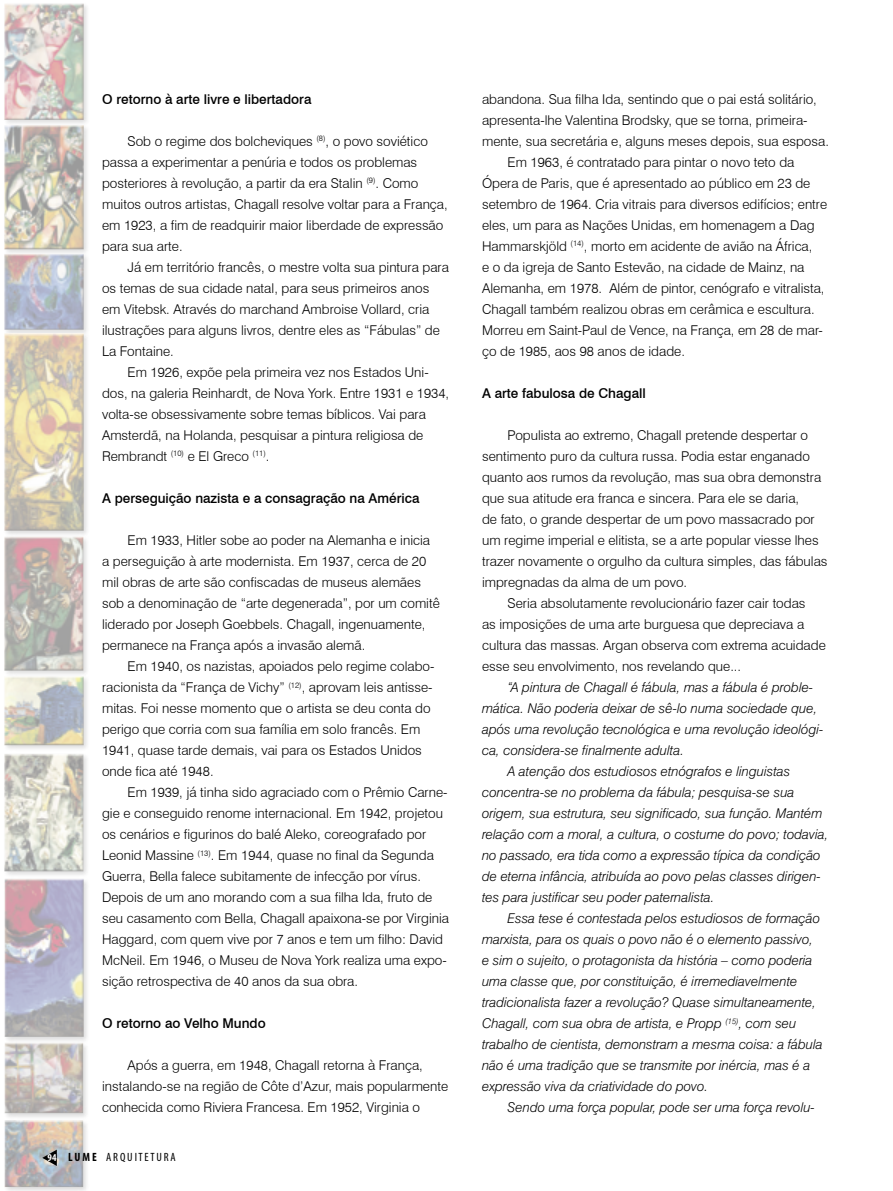
<style>
.page{position:relative;width:893px;height:1191px;background:#fff}
.page>*{position:absolute;margin:0;border:0;box-sizing:border-box;transform-origin:0 0}
.t1{font:300 13.5px/21px "Swiss 721 BT";color:#000}
.t2{font:italic 300 13.5px "Swiss 721 BT";color:#000}
.t3{font:500 13.5px "Swiss 721 BT";color:#000}
.t4{font:condensed 12px "Myriad";color:#000}
.s1{font-weight:700;font-size:10.5px;color:#fff}
.s2{font-weight:700}
</style>
<div class="page">
<div style="left:3px;top:2px;width:87px;height:1189px;background:#f6f6f6"></div>
<div style="left:2px;top:3px;width:83px;height:1187px;background:#000;opacity:.75"></div>
<svg style="left:42px;top:1149px;width:15px;height:17px"></svg>
<p class="t3" style="left:102px;top:91px;width:211px">O retorno à arte livre e libertadora</p>
<p class="t1" style="left:102px;top:130px;width:347px;text-indent:26px">Sob o regime dos bolcheviques <sup>(8)</sup>, o povo soviético passa a experimentar a penúria e todos os problemas posteriores à revolução, a partir da era Stalin <sup>(9)</sup>. Como muitos outros artistas, Chagall resolve voltar para a França, em 1923, a fim de readquirir maior liberdade de expressão para sua arte.</p>
<p class="t1" style="left:102px;top:256px;width:348px;text-indent:26px">Já em território francês, o mestre volta sua pintura para os temas de sua cidade natal, para seus primeiros anos em Vitebsk. Através do marchand Ambroise Vollard, cria ilustrações para alguns livros, dentre eles as “Fábulas” de La Fontaine.</p>
<p class="t1" style="left:102px;top:361px;width:349px;text-indent:26px">Em 1926, expõe pela primeira vez nos Estados Uni&shy;dos, na galeria Reinhardt, de Nova York. Entre 1931 e 1934, volta-se obsessivamente sobre temas bíblicos. Vai para Amsterdã, na Holanda, pesquisar a pintura religiosa de Rembrandt <sup>(10)</sup> e El Greco <sup>(11)</sup>.</p>
<p class="t3" style="left:102px;top:490px;width:319px">A perseguição nazista e a consagração na América</p>
<p class="t1" style="left:102px;top:529px;width:339px;text-indent:26px">Em 1933, Hitler sobe ao poder na Alemanha e inicia a perseguição à arte modernista. Em 1937, cerca de 20 mil obras de arte são confiscadas de museus alemães sob a denominação de “arte degenerada”, por um comitê liderado por Joseph Goebbels. Chagall, ingenuamente, permanece na França após a invasão alemã.</p>
<p class="t1" style="left:102px;top:655px;width:334px;text-indent:26px">Em 1940, os nazistas, apoiados pelo regime colabo&shy;racionista da “França de Vichy” <sup>(12)</sup>, aprovam leis antisse&shy;mitas. Foi nesse momento que o artista se deu conta do perigo que corria com sua família em solo francês. Em 1941, quase tarde demais, vai para os Estados Unidos onde fica até 1948.</p>
<p class="t1" style="left:102px;top:781px;width:349px;text-indent:26px">Em 1939, já tinha sido agraciado com o Prêmio Carne&shy;gie e conseguido renome internacional. Em 1942, projetou os cenários e figurinos do balé Aleko, coreografado por Leonid Massine <sup>(13)</sup>. Em 1944, quase no final da Segunda Guerra, Bella falece subitamente de infecção por vírus.<br>Depois de um ano morando com a sua filha Ida, fruto de seu casamento com Bella, Chagall apaixona-se por Virginia Haggard, com quem vive por 7 anos e tem um filho: David McNeil. Em 1946, o Museu de Nova York realiza uma expo&shy;sição retrospectiva de 40 anos da sua obra.</p>
<p class="t3" style="left:102px;top:1015px;width:165px">O retorno ao Velho Mundo</p>
<p class="t1" style="left:102px;top:1054px;width:348px;text-indent:26px">Após a guerra, em 1948, Chagall retorna à França, instalando-se na região de Côte d’Azur, mais popularmente conhecida como Riviera Francesa. Em 1952, Virginia o</p>
<p class="t4" style="left:48px;top:1151px;width:130px"><span class="s1">94</span> <span class="s2">L U M E</span> A R Q U I T E T U R A</p>
<p class="t1" style="left:482px;top:88px;width:336px">abandona. Sua filha Ida, sentindo que o pai está solitário,</p>
<p class="t1" style="left:482px;top:109px;width:327px">apresenta-lhe Valentina Brodsky, que se torna, primeira-</p>
<p class="t1" style="left:482px;top:130px;width:348px">mente, sua secretária e, alguns meses depois, sua esposa.</p>
<p class="t1" style="left:508px;top:151px;width:288px">Em 1963, é contratado para pintar o novo teto da</p>
<p class="t1" style="left:482px;top:172px;width:330px">Ópera de Paris, que é apresentado ao público em 23 de</p>
<p class="t1" style="left:482px;top:193px;width:347px">setembro de 1964. Cria vitrais para diversos edifícios; entre</p>
<p class="t1" style="left:482px;top:214px;width:334px">eles, um para as Nações Unidas, em homenagem a Dag</p>
<p class="t1" style="left:482px;top:235px;width:332px">Hammarskjöld <sup>(14)</sup>, morto em acidente de avião na África,</p>
<p class="t1" style="left:482px;top:256px;width:324px">e o da igreja de Santo Estevão, na cidade de Mainz, na</p>
<p class="t1" style="left:482px;top:277px;width:344px">Alemanha, em 1978. Além de pintor, cenógrafo e vitralista,</p>
<p class="t1" style="left:482px;top:298px;width:334px">Chagall também realizou obras em cerâmica e escultura.</p>
<p class="t1" style="left:482px;top:319px;width:342px">Morreu em Saint-Paul de Vence, na França, em 28 de mar-</p>
<p class="t1" style="left:482px;top:340px;width:204px">ço de 1985, aos 98 anos de idade.</p>
<p class="t3" style="left:482px;top:385px;width:165px">A arte fabulosa de Chagall</p>
<p class="t1" style="left:508px;top:424px;width:302px">Populista ao extremo, Chagall pretende despertar o</p>
<p class="t1" style="left:482px;top:445px;width:329px">sentimento puro da cultura russa. Podia estar enganado</p>
<p class="t1" style="left:482px;top:466px;width:341px">quanto aos rumos da revolução, mas sua obra demonstra</p>
<p class="t1" style="left:482px;top:487px;width:319px">que sua atitude era franca e sincera. Para ele se daria,</p>
<p class="t1" style="left:482px;top:508px;width:334px">de fato, o grande despertar de um povo massacrado por</p>
<p class="t1" style="left:482px;top:529px;width:338px">um regime imperial e elitista, se a arte popular viesse lhes</p>
<p class="t1" style="left:482px;top:550px;width:347px">trazer novamente o orgulho da cultura simples, das fábulas</p>
<p class="t1" style="left:482px;top:571px;width:207px">impregnadas da alma de um povo.</p>
<p class="t1" style="left:508px;top:592px;width:299px">Seria absolutamente revolucionário fazer cair todas</p>
<p class="t1" style="left:482px;top:613px;width:324px">as imposições de uma arte burguesa que depreciava a</p>
<p class="t1" style="left:482px;top:634px;width:345px">cultura das massas. Argan observa com extrema acuidade</p>
<p class="t1" style="left:482px;top:655px;width:260px">esse seu envolvimento, nos revelando que...</p>
<p class="t2" style="left:508px;top:679px;width:307px">“A pintura de Chagall é fábula, mas a fábula é proble-</p>
<p class="t2" style="left:482px;top:700px;width:337px">mática. Não poderia deixar de sê-lo numa sociedade que,</p>
<p class="t2" style="left:482px;top:721px;width:343px">após uma revolução tecnológica e uma revolução ideológi-</p>
<p class="t2" style="left:482px;top:742px;width:203px">ca, considera-se finalmente adulta.</p>
<p class="t2" style="left:508px;top:763px;width:284px">A atenção dos estudiosos etnógrafos e linguistas</p>
<p class="t2" style="left:482px;top:784px;width:314px">concentra-se no problema da fábula; pesquisa-se sua</p>
<p class="t2" style="left:482px;top:805px;width:342px">origem, sua estrutura, seu significado, sua função. Mantém</p>
<p class="t2" style="left:482px;top:826px;width:348px">relação com a moral, a cultura, o costume do povo; todavia,</p>
<p class="t2" style="left:482px;top:847px;width:340px">no passado, era tida como a expressão típica da condição</p>
<p class="t2" style="left:482px;top:868px;width:340px">de eterna infância, atribuída ao povo pelas classes dirigen-</p>
<p class="t2" style="left:482px;top:889px;width:234px">tes para justificar seu poder paternalista.</p>
<p class="t2" style="left:508px;top:910px;width:314px">Essa tese é contestada pelos estudiosos de formação</p>
<p class="t2" style="left:482px;top:931px;width:332px">marxista, para os quais o povo não é o elemento passivo,</p>
<p class="t2" style="left:482px;top:952px;width:332px">e sim o sujeito, o protagonista da história – como poderia</p>
<p class="t2" style="left:482px;top:973px;width:317px">uma classe que, por constituição, é irremediavelmente</p>
<p class="t2" style="left:482px;top:994px;width:335px">tradicionalista fazer a revolução? Quase simultaneamente,</p>
<p class="t2" style="left:482px;top:1015px;width:316px">Chagall, com sua obra de artista, e Propp <sup>(15)</sup>, com seu</p>
<p class="t2" style="left:482px;top:1036px;width:342px">trabalho de cientista, demonstram a mesma coisa: a fábula</p>
<p class="t2" style="left:482px;top:1057px;width:330px">não é uma tradição que se transmite por inércia, mas é a</p>
<p class="t2" style="left:482px;top:1078px;width:228px">expressão viva da criatividade do povo.</p>
<p class="t2" style="left:508px;top:1099px;width:309px">Sendo uma força popular, pode ser uma força revolu-</p>
</div>
